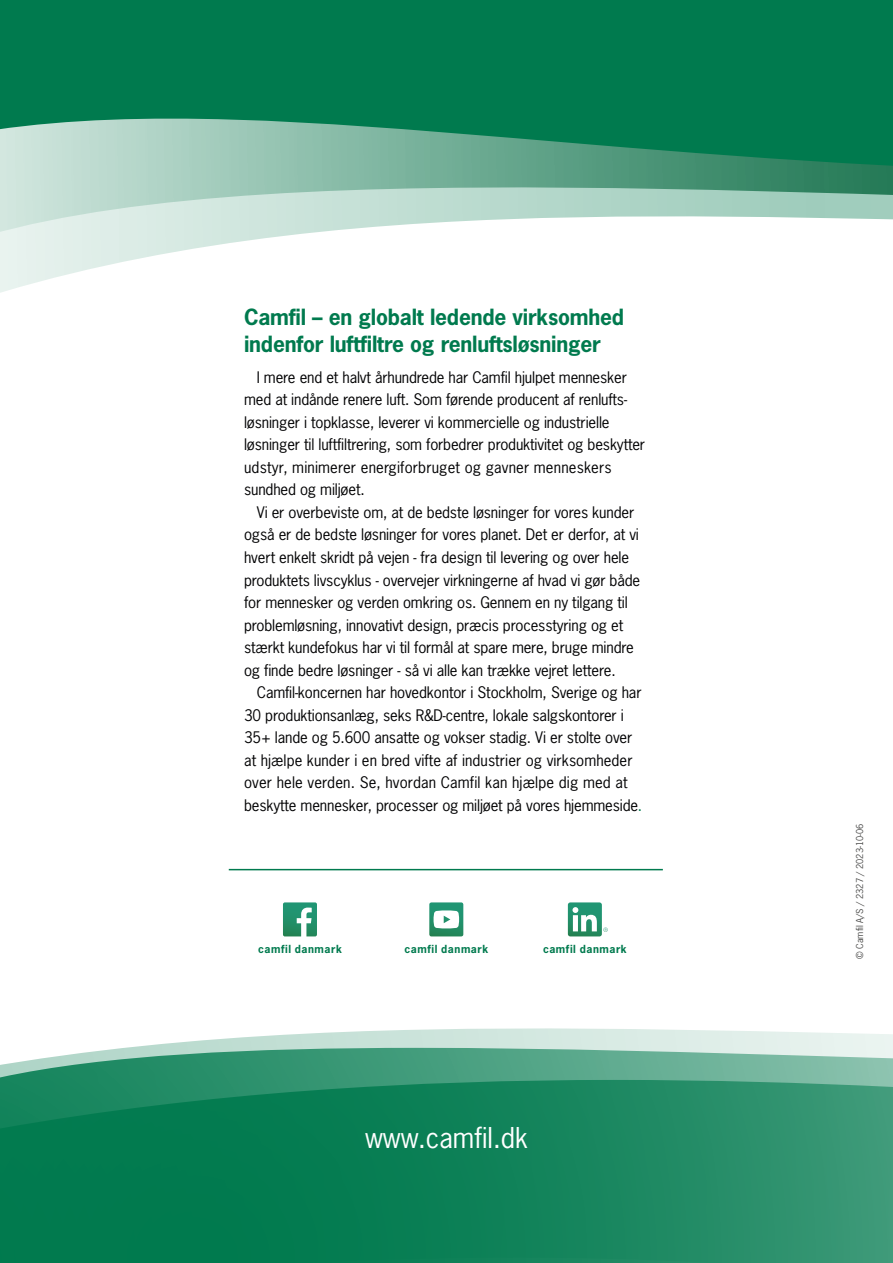
<style>
.page{position:relative;width:893px;height:1263px;background:#fff}
.page>*{position:absolute;margin:0;border:0;box-sizing:border-box;transform-origin:0 0}
.t1{font:27px "News Gothic Std";color:#fff}
.t2{font:700 21px/26.5px "News Gothic Std";letter-spacing:-.01em;color:#007a4e}
.t3{font:15px/22.5px "News Gothic Std";letter-spacing:-.01em;color:#020203}
.t4{font:700 10.5px "News Gothic Std";letter-spacing:.055em;color:#007a4e}
.t5{font:9px "News Gothic Std";color:#4a4a49}
.s1{color:#007a4e}
</style>
<div class="page">
<svg style="left:124px;top:1028px;width:769px;height:20px"></svg>
<svg style="left:0;top:1048px;width:893px;height:32px;background:#65ae94"></svg>
<svg style="left:0;top:1080px;width:893px;height:183px;background:#15845c"></svg>
<hr style="left:229px;top:869px;width:434px;height:1px;background:#007a4e">
<svg style="left:0;top:0;width:893px;height:282px"></svg>
<svg style="left:283px;top:902px;width:34px;height:34px"></svg>
<svg style="left:568px;top:902px;width:40px;height:34px"></svg>
<svg style="left:429px;top:902px;width:34px;height:34px"></svg>
<h2 class="t2" style="left:244px;top:304px;width:381px">Camfil – en globalt ledende virksomhed indenfor luftfiltre og renluftsløsninger</h2>
<p class="t3" style="left:244px;top:366px;width:403px;text-indent:13px">I mere end et halvt århundrede har Camfil hjulpet mennesker med at indånde renere luft. Som førende producent af renlufts&shy;løsninger i topklasse, leverer vi kommercielle og industrielle løsninger til luftfiltrering, som forbedrer produktivitet og beskytter udstyr, minimerer energiforbruget og gavner menneskers sundhed og miljøet.</p>
<p class="t3" style="left:244px;top:501px;width:398px;text-indent:13px">Vi er overbeviste om, at de bedste løsninger for vores kunder også er de bedste løsninger for vores planet. Det er derfor, at vi hvert enkelt skridt på vejen - fra design til levering og over hele produktets livscyklus - overvejer virkningerne af hvad vi gør både for mennesker og verden omkring os. Gennem en ny tilgang til problemløsning, innovativt design, præcis processtyring og et stærkt kundefokus har vi til formål at spare mere, bruge mindre og finde bedre løsninger - så vi alle kan trække vejret lettere.</p>
<p class="t3" style="left:244px;top:681px;width:400px;text-indent:13px">Camfil-koncernen har hovedkontor i Stockholm, Sverige og har 30 produktionsanlæg, seks R&amp;D-centre, lokale salgskontorer i 35+ lande og 5.600 ansatte og vokser stadig. Vi er stolte over at hjælpe kunder i en bred vifte af industrier og virksomheder over hele verden. Se, hvordan Camfil kan hjælpe dig med at beskytte mennesker, processer og miljøet på vores hjemmeside<span class="s1">.</span></p>
<p class="t4" style="left:258px;top:942px;width:85px">camfil danmark</p>
<p class="t4" style="left:404px;top:942px;width:85px">camfil danmark</p>
<p class="t4" style="left:543px;top:942px;width:85px">camfil danmark</p>
<h1 class="t1" style="left:365px;top:1120px;width:164px">www.camfil.dk</h1>
<p class="t5" style="left:854px;top:959px;width:137px;rotate:-90deg">© Camfil A/S / 2327 / 2023-10-06</p>
</div>
